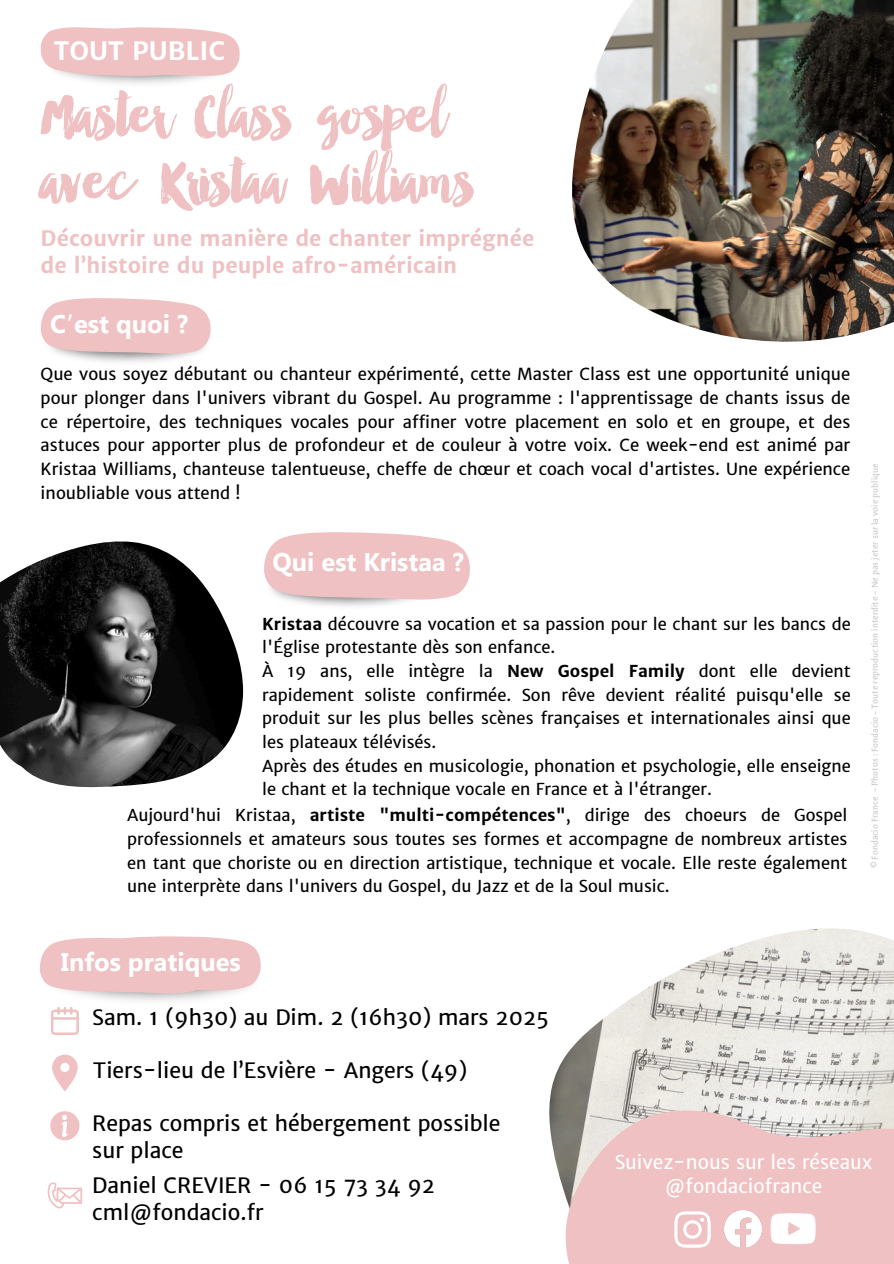
<style>
.page{position:relative;width:894px;height:1264px;background:#fff}
.page>*{position:absolute;margin:0;border:0;box-sizing:border-box;transform-origin:0 0}
.t1{font:69.3px/66.3px "Manhattan Darling";color:#efc1c2}
.t2{font:700 25.5px "Segoe UI";color:#fff}
.t3{font:700 25.5px "Merriweather Sans";color:#fff}
.t4{font:21.15px/27px "Merriweather Sans";color:#000}
.t5{font:700 21.15px/27px "Merriweather Sans";color:#efc1c2}
.t6{font:19.05px/23.9px "Merriweather Sans";color:#fefefe;text-align:center}
.t7{font:16.65px/23.7px "Merriweather Sans";color:#000;text-align:justify}
.t8{font:16.5px/23.7px "Merriweather Sans";color:#000}
.t9{font:9.9px "Galdeano";color:#c8c7c7}
.s1{font-family:"Noto Sans Gurmukhi";font-weight:400}
.s2{font-weight:700}
</style>
<div class="page">
<img style="left:572px;top:0;width:321px;height:341px">
<img style="left:631px;top:928px;width:262px;height:71px">
<svg style="left:549px;top:999px;width:344px;height:264px;background:#e1ccca"></svg>
<img style="left:0;top:541px;width:243px;height:246px">
<svg style="left:264px;top:532px;width:206px;height:67px;background:#efc7c8"></svg>
<svg style="left:41px;top:298px;width:170px;height:55px;background:#efc6c7"></svg>
<svg style="left:51px;top:1007px;width:28px;height:28px"></svg>
<svg style="left:52px;top:1054px;width:26px;height:37px"></svg>
<svg style="left:50px;top:1111px;width:29px;height:29px"></svg>
<svg style="left:48px;top:1182px;width:34px;height:26px"></svg>
<svg style="left:40px;top:936px;width:221px;height:57px;background:#efc7c8"></svg>
<svg style="left:41px;top:27px;width:199px;height:49px;background:#efc6c7"></svg>
<img style="left:671px;top:1208px;width:42px;height:41px">
<img style="left:724px;top:1210px;width:37px;height:37px">
<img style="left:767px;top:1211px;width:50px;height:35px">
<p class="t3" style="left:54px;top:35px;width:172px">TOUT PUBLIC</p>
<p class="t1" style="left:41px;top:95px;width:433px">Master Class gospel avec Kristaa Williams</p>
<p class="t5" style="left:41px;top:225px;width:495px">Découvrir une manière de chanter imprégnée de l’histoire du peuple afro-américain</p>
<h1 class="t2" style="left:50px;top:305px;width:139px">C<span class="s1">’</span>est quoi ?</h1>
<h4 class="t7" style="left:41px;top:362px;width:811px">Que vous soyez débutant ou chanteur expérimenté, cette Master Class est une opportunité unique pour plonger dans l'univers vibrant du Gospel. Au programme : l'apprentissage de chants issus de ce répertoire, des techniques vocales pour affiner votre placement en solo et en groupe, et des astuces pour apporter plus de profondeur et de couleur à votre voix. Ce week-end est animé par Kristaa Williams, chanteuse talentueuse, cheffe de chœur et coach vocal d'artistes. Une expérience inoubliable vous attend !</h4>
<p class="t2" style="left:272px;top:543px;width:193px">Qui est Kristaa ?</p>
<p class="t8" style="left:262px;top:612px;width:589px"><span class="s2">Kristaa</span> découvre sa vocation et sa passion pour le chant sur les bancs de l'Église protestante dès son enfance.</p>
<p class="t8" style="left:262px;top:659px;width:589px;text-align:justify">À 19 ans, elle intègre la <span class="s2">New Gospel Family</span> dont elle devient rapidement soliste confirmée. Son rêve devient réalité puisqu'elle se produit sur les plus belles scènes françaises et internationales ainsi que les plateaux télévisés.</p>
<h6 class="t8" style="left:262px;top:753px;width:589px">Après des études en musicologie, phonation et psychologie, elle enseigne le chant et la technique vocale en France et à l'étranger.</h6>
<p class="t8" style="left:127px;top:803px;width:721px;text-align:justify">Aujourd'hui Kristaa, <span class="s2">artiste "multi-compétences"</span>, dirige des choeurs de Gospel professionnels et amateurs sous toutes ses formes et accompagne de nombreux artistes en tant que choriste ou en direction artistique, technique et vocale. Elle reste également une interprète dans l'univers du Gospel, du Jazz et de la Soul music.</p>
<p class="t9" style="left:869px;top:868px;width:406px;rotate:-90deg">© Fondacio France – Photos : Fondacio – Toute reproduction interdite – Ne pas jeter sur la voie publique</p>
<p class="t2" style="left:61px;top:943px;width:181px">Infos pratiques</p>
<p class="t4" style="left:92px;top:1004px;width:458px">Sam. 1 (9h30) au Dim. 2 (16h30) mars 2025</p>
<p class="t4" style="left:93px;top:1057px;width:375px">Tiers-lieu de l’Esvière - Angers (49)</p>
<p class="t4" style="left:92px;top:1109px;width:409px">Repas compris et hébergement possible sur place</p>
<h3 class="t4" style="left:92px;top:1171px;width:344px">Daniel CREVIER - 06 15 73 34 92 cml@fondacio.fr</h3>
<p class="t6" style="left:614px;top:1150px;width:259px">Suivez-nous sur les réseaux @fondaciofrance</p>
</div>
